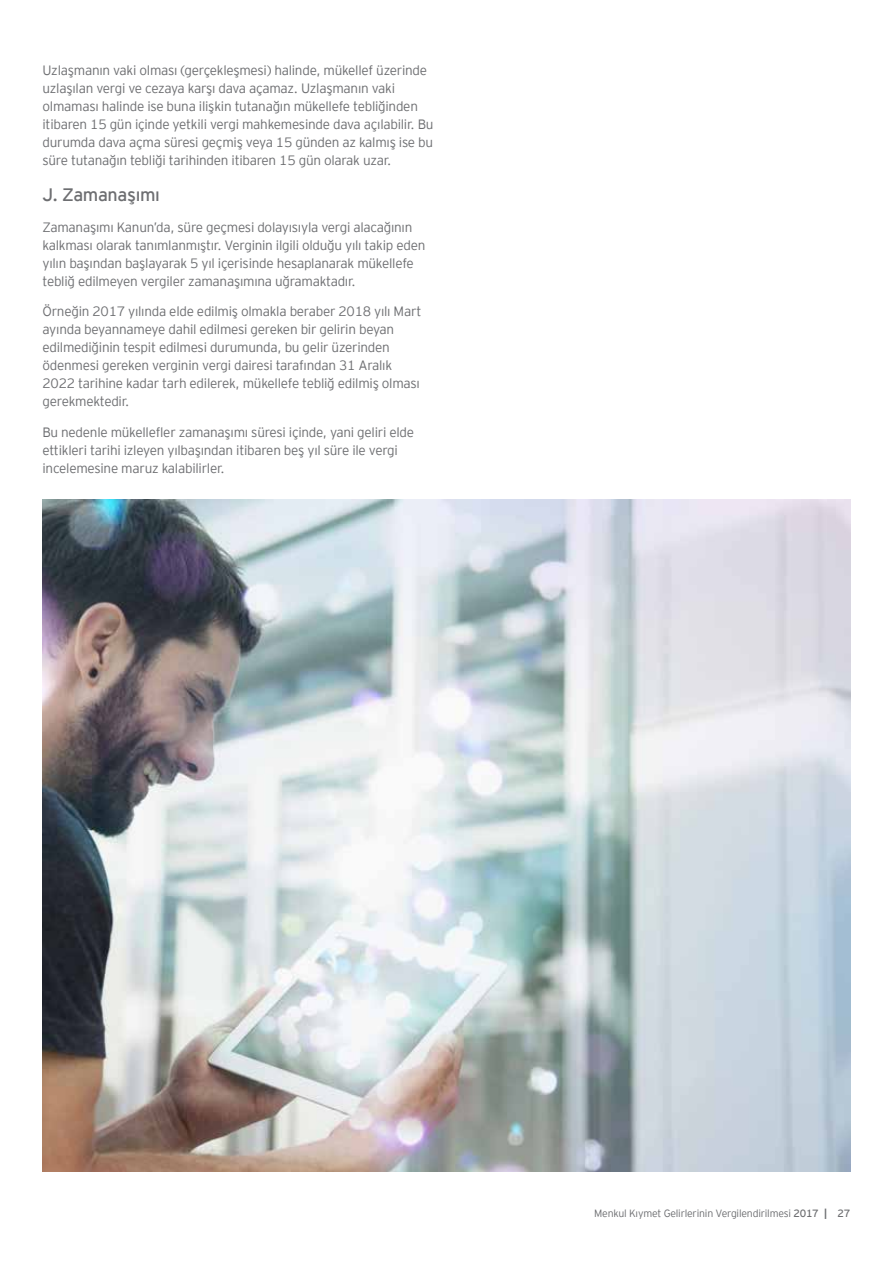
<style>
.page{position:relative;width:893px;height:1263px;background:#fff}
.page>*{position:absolute;margin:0;border:0;box-sizing:border-box;transform-origin:0 0}
.t1{font:18px "EY Interstate";letter-spacing:-.02em;color:#6d6e71}
.t2{font:300 13.5px/18px "EY Interstate";letter-spacing:-.02em;color:#6d6e71}
.t3{font:300 10.5px "EY Interstate";letter-spacing:-.02em;color:#6d6e71}
.s1{font-weight:400}
.s2{font-weight:700}
</style>
<div class="page">
<img style="left:43px;top:500px;width:807px;height:671px">
<p class="t2" style="left:43px;top:60px;width:392px">Uzlaşmanın vaki olması (gerçekleşmesi) halinde, mükellef üzerinde uzlaşılan vergi ve cezaya karşı dava açamaz. Uzlaşmanın vaki olmaması halinde ise buna ilişkin tutanağın mükellefe tebliğinden itibaren 15 gün içinde yetkili vergi mahkemesinde dava açılabilir. Bu durumda dava açma süresi geçmiş veya 15 günden az kalmış ise bu süre tutanağın tebliği tarihinden itibaren 15 gün olarak uzar.</p>
<h1 class="t1" style="left:43px;top:182px;width:119px">J. Zamanaşımı</h1>
<p class="t2" style="left:43px;top:217px;width:384px">Zamanaşımı Kanun’da, süre geçmesi dolayısıyla vergi alacağının kalkması olarak tanımlanmıştır. Verginin ilgili olduğu yılı takip eden yılın başından başlayarak 5 yıl içerisinde hesaplanarak mükellefe tebliğ edilmeyen vergiler zamanaşımına uğramaktadır.</p>
<p class="t2" style="left:43px;top:302px;width:380px">Örneğin 2017 yılında elde edilmiş olmakla beraber 2018 yılı Mart ayında beyannameye dahil edilmesi gereken bir gelirin beyan edilmediğinin tespit edilmesi durumunda, bu gelir üzerinden ödenmesi gereken verginin vergi dairesi tarafından 31 Aralık 2022 tarihine kadar tarh edilerek, mükellefe tebliğ edilmiş olması gerekmektedir.</p>
<p class="t2" style="left:43px;top:422px;width:373px">Bu nedenle mükellefler zamanaşımı süresi içinde, yani geliri elde ettikleri tarihi izleyen yılbaşından itibaren beş yıl süre ile vergi incelemesine maruz kalabilirler.</p>
<p class="t3" style="left:594px;top:1206px;width:258px">Menkul Kıymet Gelirlerinin Vergilendirilmesi <span class="s1">2017</span> <span class="s2">|</span> <span class="s1">27</span></p>
</div>
